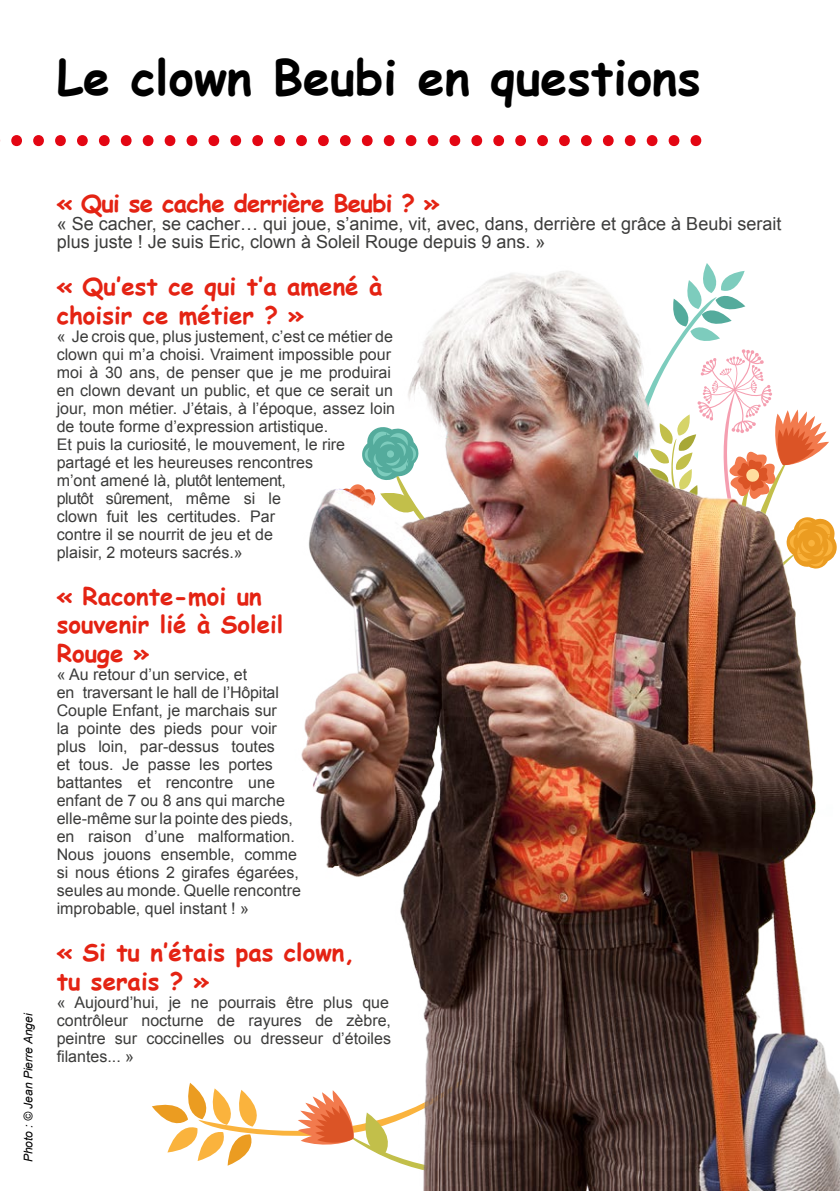
<style>
.page{position:relative;width:840px;height:1191px;background:#fff}
.page>*{position:absolute;margin:0;border:0;box-sizing:border-box;transform-origin:0 0}
.t1{font:96px "Minion Pro";color:#e30613}
.t2{font:700 48px "Comic Sans MS";color:#000}
.t3{font:700 24px/28.8px "Comic Sans MS";color:#e42313}
.t4{font:700 24px "Comic Sans MS";letter-spacing:-.03em;color:#e42313}
.t5{font:18px/18px "Arial";color:#3c3c3b}
.t6{font:16px/18px "Arial";color:#3c3c3b}
.t7{font:italic 12px "Arial";color:#000}
</style>
<div class="page">
<svg style="left:152px;top:1088px;width:37px;height:65px"></svg>
<img style="left:189px;top:266px;width:650px;height:925px">
<h2 class="t2" style="left:57px;top:42px;width:645px">Le clown Beubi en questions</h2>
<h1 class="t1" style="left:6px;top:50px;width:702px">................................</h1>
<p class="t7" style="left:20px;top:1162px;width:151px;rotate:-90deg">Photo : © Jean Pierre Angei</p>
<h3 class="t4" style="left:57px;top:186px;width:384px">« Qui se cache derrière Beubi ? »</h3>
<p class="t5" style="left:57px;top:215px;width:725px">« Se cacher, se cacher… qui joue, s’anime, vit, avec, dans, derrière et grâce à Beubi serait plus juste ! Je suis Eric, clown à Soleil Rouge depuis 9 ans. »</p>
<h3 class="t3" style="left:57px;top:271px;width:327px">« Qu’est ce qui t’a amené à choisir ce métier ? »</h3>
<p class="t6" style="left:57px;top:327px;width:339px">« Je crois que, plus justement, c’est ce métier de clown qui m’a choisi. Vraiment impossible pour moi à 30 ans, de penser que je me produirai en clown devant un public, et que ce serait un jour, mon métier. J’étais, à l’époque, assez loin de toute forme d’expression artistique.<br>Et puis la curiosité, le mouvement, le rire partagé et les heureuses rencontres<br>m’ont amené là, plutôt lentement,<br>plutôt sûrement, même si le<br>clown fuit les certitudes. Par<br>contre il se nourrit de jeu et de<br>plaisir, 2 moteurs sacrés.»</p>
<h3 class="t3" style="left:57px;top:580px;width:228px">« Raconte-moi un souvenir lié à Soleil<br>Rouge »</h3>
<p class="t6" style="left:57px;top:666px;width:245px">« Au retour d’un service, et<br>en traversant le hall de l’Hôpital<br>Couple Enfant, je marchais sur<br>la pointe des pieds pour voir plus loin, par-dessus toutes<br>et tous. Je passe les portes battantes et rencontre une enfant de 7 ou 8 ans qui marche elle-même sur la pointe des pieds, en raison d’une malformation.<br>Nous jouons ensemble, comme si nous étions 2 girafes égarées, seules au monde. Quelle rencontre improbable, quel instant ! »</p>
<h3 class="t3" style="left:57px;top:937px;width:299px">« Si tu n’étais pas clown, tu serais ? »</h3>
<p class="t6" style="left:57px;top:993px;width:335px">« Aujourd’hui, je ne pourrais être plus que contrôleur nocturne de rayures de zèbre, peintre sur coccinelles ou dresseur d’étoiles filantes... »</p>
</div>
